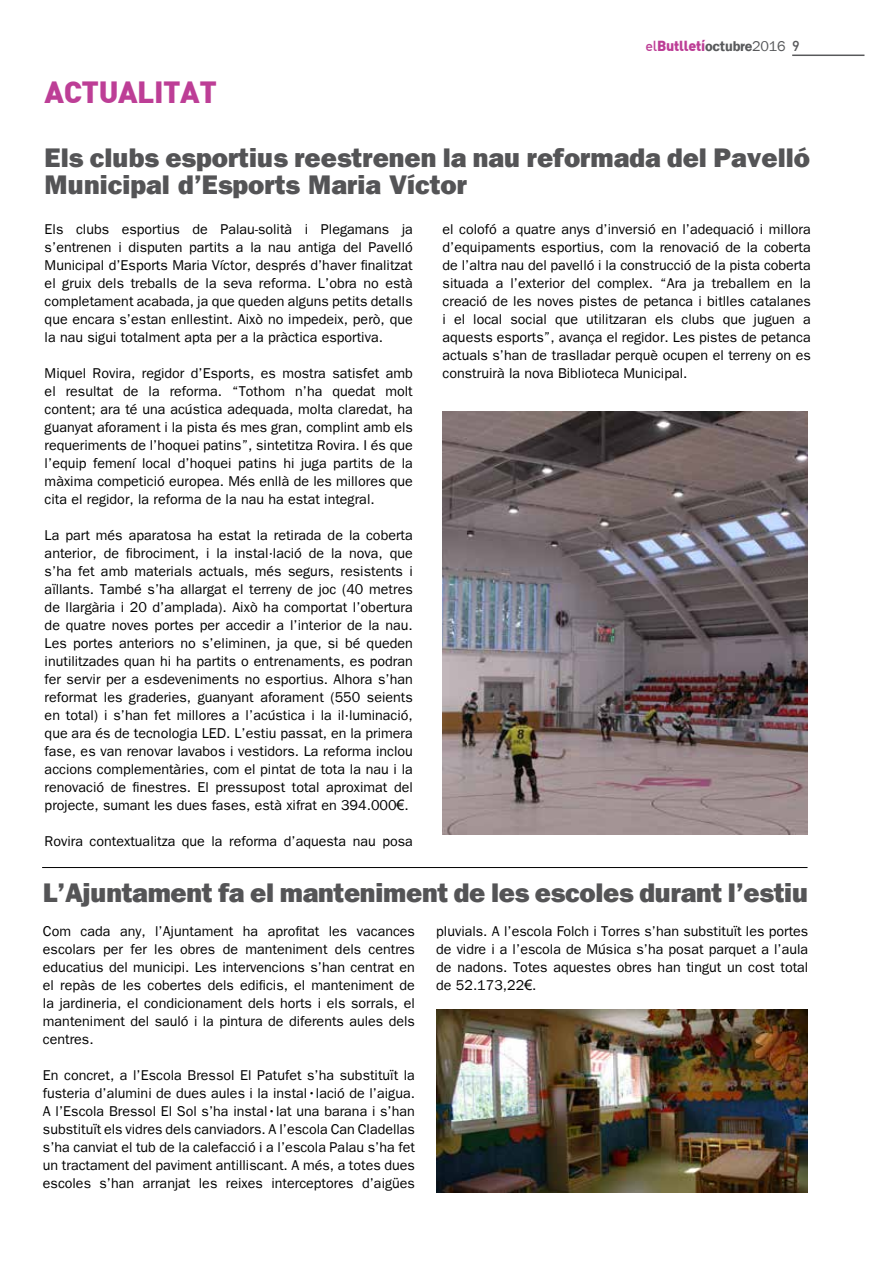
<style>
.page{position:relative;width:893px;height:1263px;background:#fff}
.page>*{position:absolute;margin:0;border:0;box-sizing:border-box;transform-origin:0 0}
.t1{font:900 30px "DIN";letter-spacing:-.015em;color:#bd3e96}
.t2{font:800 27px/27px "Franklin Gothic";color:#545456}
.t3{font:14.25px/18px "Franklin Gothic";color:#000;text-align:justify}
.t4{font:900 14.25px "DIN";letter-spacing:-.015em;color:#bd3e96}
.s1{font-weight:500}
.s2{font-family:"Franklin Gothic";font-weight:600;color:#58595b}
.s3{font-family:"Franklin Gothic";font-weight:400;color:#58595b}
.s4{font-weight:500;color:#58595b}
.s5{font-family:"Arial"}
</style>
<div class="page">
<hr style="left:792px;top:55px;width:72px;height:1px;background:#58595b">
<hr style="left:42px;top:867px;width:765px;height:1px;background:#000">
<img style="left:443px;top:412px;width:364px;height:422px">
<img style="left:436px;top:1009px;width:371px;height:184px">
<h1 class="t1" style="left:45px;top:73px;width:174px">ACTUALITAT</h1>
<p class="t4" style="left:645px;top:36px;width:156px"><span class="s1">el</span>Butlletí<span class="s2">octubre</span><span class="s3">2016</span> <span class="s4">9</span></p>
<h2 class="t2" style="left:45px;top:145px;width:767px">Els clubs esportius reestrenen la nau reformada del Pavelló<br>Municipal d’Esports Maria Víctor</h2>
<p class="t3" style="left:45px;top:220px;width:370px">Els clubs esportius de Palau-solità i Plegamans ja s’entrenen i disputen partits a la nau antiga del Pavelló Municipal d’Esports Maria Víctor, després d’haver finalitzat el gruix dels treballs de la seva reforma. L’obra no està completament acabada, ja que queden alguns petits detalls que encara s’estan enllestint. Això no impedeix, però, que la nau sigui totalment apta per a la pràctica esportiva.</p>
<p class="t3" style="left:45px;top:364px;width:370px">Miquel Rovira, regidor d’Esports, es mostra satisfet amb el resultat de la reforma. “Tothom n’ha quedat molt content; ara té una acústica adequada, molta claredat, ha guanyat aforament i la pista és mes gran, complint amb els requeriments de l’hoquei patins”, sintetitza Rovira. I és que l’equip femení local d’hoquei patins hi juga partits de la màxima competició europea. Més enllà de les millores que cita el regidor, la reforma de la nau ha estat integral.</p>
<p class="t3" style="left:45px;top:526px;width:370px">La part més aparatosa ha estat la retirada de la coberta anterior, de fibrociment, i la instal·lació de la nova, que s’ha fet amb materials actuals, més segurs, resistents i aïllants. També s’ha allargat el terreny de joc (40 metres de llargària i 20 d’amplada). Això ha comportat l’obertura de quatre noves portes per accedir a l’interior de la nau.<br>Les portes anteriors no s’eliminen, ja que, si bé queden inutilitzades quan hi ha partits o entrenaments, es podran fer servir per a esdeveniments no esportius. Alhora s’han reformat les graderies, guanyant aforament (550 seients en total) i s’han fet millores a l’acústica i la il·luminació, que ara és de tecnologia LED. L’estiu passat, en la primera fase, es van renovar lavabos i vestidors. La reforma inclou accions complementàries, com el pintat de tota la nau i la renovació de finestres. El pressupost total aproximat del projecte, sumant les dues fases, està xifrat en 394.000<span class="s5">€</span>.</p>
<p class="t3" style="left:45px;top:832px;width:370px">Rovira contextualitza que la reforma d’aquesta nau posa</p>
<p class="t3" style="left:443px;top:220px;width:370px">el colofó a quatre anys d’inversió en l’adequació i millora d’equipaments esportius, com la renovació de la coberta de l’altra nau del pavelló i la construcció de la pista coberta situada a l’exterior del complex. “Ara ja treballem en la creació de les noves pistes de petanca i bitlles catalanes i el local social que utilitzaran els clubs que juguen a aquests esports”, avança el regidor. Les pistes de petanca actuals s’han de traslladar perquè ocupen el terreny on es construirà la nova Biblioteca Municipal.</p>
<h2 class="t2" style="left:43px;top:879px;width:767px">L’Ajuntament fa el manteniment de les escoles durant l’estiu</h2>
<p class="t3" style="left:43px;top:922px;width:374px">Com cada any, l’Ajuntament ha aprofitat les vacances escolars per fer les obres de manteniment dels centres educatius del municipi. Les intervencions s’han centrat en el repàs de les cobertes dels edificis, el manteniment de la jardineria, el condicionament dels horts i els sorrals, el manteniment del sauló i la pintura de diferents aules dels centres.</p>
<p class="t3" style="left:43px;top:1066px;width:374px">En concret, a l’Escola Bressol El Patufet s’ha substituït la fusteria d’alumini de dues aules i la instal•lació de l’aigua.<br>A l’Escola Bressol El Sol s’ha instal•lat una barana i s’han substituït els vidres dels canviadors. A l’escola Can Cladellas s’ha canviat el tub de la calefacció i a l’escola Palau s’ha fet un tractament del paviment antilliscant. A més, a totes dues escoles s’han arranjat les reixes interceptores d’aigües</p>
<p class="t3" style="left:436px;top:922px;width:374px">pluvials. A l’escola Folch i Torres s’han substituït les portes de vidre i a l’escola de Música s’ha posat parquet a l’aula de nadons. Totes aquestes obres han tingut un cost total de 52.173,22<span class="s5">€</span>.</p>
</div>
